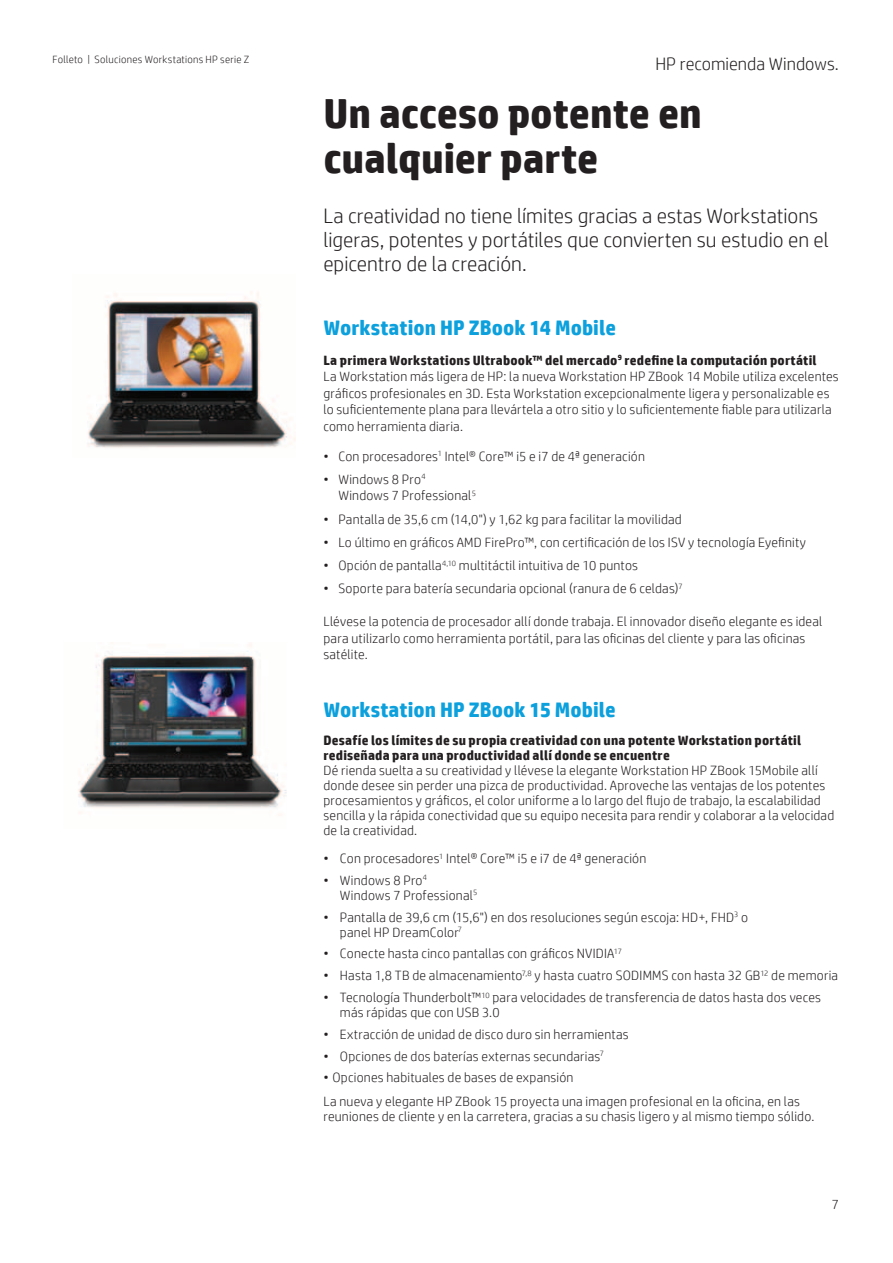
<style>
.page{position:relative;width:893px;height:1263px;background:#fff}
.page>*{position:absolute;margin:0;border:0;box-sizing:border-box;transform-origin:0 0}
.Headline_28_30{font:700 42px/45px "HP Simplified";letter-spacing:-.005em;color:#231f20}
.Intro_14_16{font:300 21px/24px "HP Simplified";color:#231f20}
.Subhead_14_16_bold_b{font:700 21px "HP Simplified";color:#0ca0dd}
.t1{font:300 18px "HP Simplified";color:#231f20}
.Body{font:300 13.5px/15px "HP Simplified";letter-spacing:.015em;color:#231f20}
.Body_last{font:300 13.5px/16.5px "HP Simplified";letter-spacing:.015em;color:#231f20}
.Title_descriptor{font:300 10.5px "HP Simplified";letter-spacing:.025em;color:#231f20}
.s1{font-weight:700}
</style>
<div class="page">
<img style="left:78px;top:643px;width:209px;height:173px">
<img style="left:87px;top:292px;width:209px;height:156px">
<p class="Title_descriptor" style="left:52px;top:53px;width:198px">Folleto | Soluciones Workstations HP serie Z</p>
<h3 class="t1" style="left:655px;top:53px;width:185px">HP recomienda Windows.</h3>
<p class="Headline_28_30" style="left:323px;top:91px;width:380px">Un acceso potente en cualquier parte</p>
<p class="Intro_14_16" style="left:323px;top:203px;width:507px">La creatividad no tiene límites gracias a estas Workstations ligeras, potentes y portátiles que convierten su estudio en el epicentro de la creación.</p>
<p class="Subhead_14_16_bold_b" style="left:323px;top:316px;width:294px">Workstation HP ZBook 14 Mobile</p>
<p class="Body_last" style="left:323px;top:352px;width:517px"><span class="s1">La primera Workstations Ultrabook™ del mercado</span><sup>9</sup> <span class="s1">redefine la computación portátil<br></span>La Workstation más ligera de HP: la nueva Workstation HP ZBook 14 Mobile utiliza excelentes gráficos profesionales en 3D. Esta Workstation excepcionalmente ligera y personalizable es lo suficientemente plana para llevártela a otro sitio y lo suficientemente fiable para utilizarla como herramienta diaria.</p>
<p class="Body_last" style="left:323px;top:448px;width:323px">• Con procesadores<sup>1</sup> Intel® Core™ i5 e i7 de 4ª generación</p>
<p class="Body_last" style="left:338px;top:471px;width:139px;text-indent:-15px">• Windows 8 Pro<sup>4<br></sup>Windows 7 Professional<sup>5</sup></p>
<p class="Body_last" style="left:323px;top:511px;width:360px">• Pantalla de 35,6 cm (14,0") y 1,62 kg para facilitar la movilidad</p>
<p class="Body_last" style="left:323px;top:534px;width:484px">• Lo último en gráficos AMD FirePro™, con certificación de los ISV y tecnología Eyefinity</p>
<p class="Body_last" style="left:323px;top:557px;width:316px">• Opción de pantalla<sup>4,10</sup> multitáctil intuitiva de 10 puntos</p>
<p class="Body_last" style="left:323px;top:580px;width:361px">• Soporte para batería secundaria opcional (ranura de 6 celdas)<sup>7</sup></p>
<p class="Body_last" style="left:323px;top:613px;width:500px">Llévese la potencia de procesador allí donde trabaja. El innovador diseño elegante es ideal para utilizarlo como herramienta portátil, para las oficinas del cliente y para las oficinas satélite.</p>
<p class="Subhead_14_16_bold_b" style="left:323px;top:697px;width:294px">Workstation HP ZBook 15 Mobile</p>
<p class="Body" style="left:323px;top:732px;width:512px"><span class="s1">Desafíe los límites de su propia creatividad con una potente Workstation portátil rediseñada para una productividad allí donde se encuentre<br></span>Dé rienda suelta a su creatividad y llévese la elegante Workstation HP ZBook 15Mobile allí donde desee sin perder una pizca de productividad. Aproveche las ventajas de los potentes procesamientos y gráficos, el color uniforme a lo largo del flujo de trabajo, la escalabilidad sencilla y la rápida conectividad que su equipo necesita para rendir y colaborar a la velocidad de la creatividad.</p>
<p class="Body" style="left:323px;top:851px;width:324px">• Con procesadores<sup>1</sup> Intel® Core™ i5 e i7 de 4ª generación</p>
<p class="Body" style="left:340px;top:873px;width:139px;text-indent:-16px">• Windows 8 Pro<sup>4<br></sup>Windows 7 Professional<sup>5</sup></p>
<p class="Body" style="left:340px;top:909px;width:410px;text-indent:-16px">• Pantalla de 39,6 cm (15,6") en dos resoluciones según escoja: HD+, FHD<sup>3</sup> o panel HP DreamColor<sup>7</sup></p>
<p class="Body" style="left:323px;top:946px;width:300px">• Conecte hasta cinco pantallas con gráficos NVIDIA<sup>17</sup></p>
<p class="Body" style="left:323px;top:968px;width:516px">• Hasta 1,8 TB de almacenamiento<sup>7,8</sup> y hasta cuatro SODIMMS con hasta 32 GB<sup>12</sup> de memoria</p>
<p class="Body" style="left:340px;top:990px;width:483px;text-indent:-16px">• Tecnología Thunderbolt™<sup>10</sup> para velocidades de transferencia de datos hasta dos veces más rápidas que con USB 3.0</p>
<p class="Body" style="left:323px;top:1026px;width:307px">• Extracción de unidad de disco duro sin herramientas</p>
<p class="Body" style="left:323px;top:1048px;width:282px">• Opciones de dos baterías externas secundarias<sup>7</sup></p>
<p class="Body" style="left:323px;top:1070px;width:252px">• Opciones habituales de bases de expansión</p>
<p class="Body" style="left:323px;top:1093px;width:492px">La nueva y elegante HP ZBook 15 proyecta una imagen profesional en la oficina, en las reuniones de cliente y en la carretera, gracias a su chasis ligero y al mismo tiempo sólido.</p>
<p class="Body" style="left:832px;top:1196px;width:9px">7</p>
</div>
